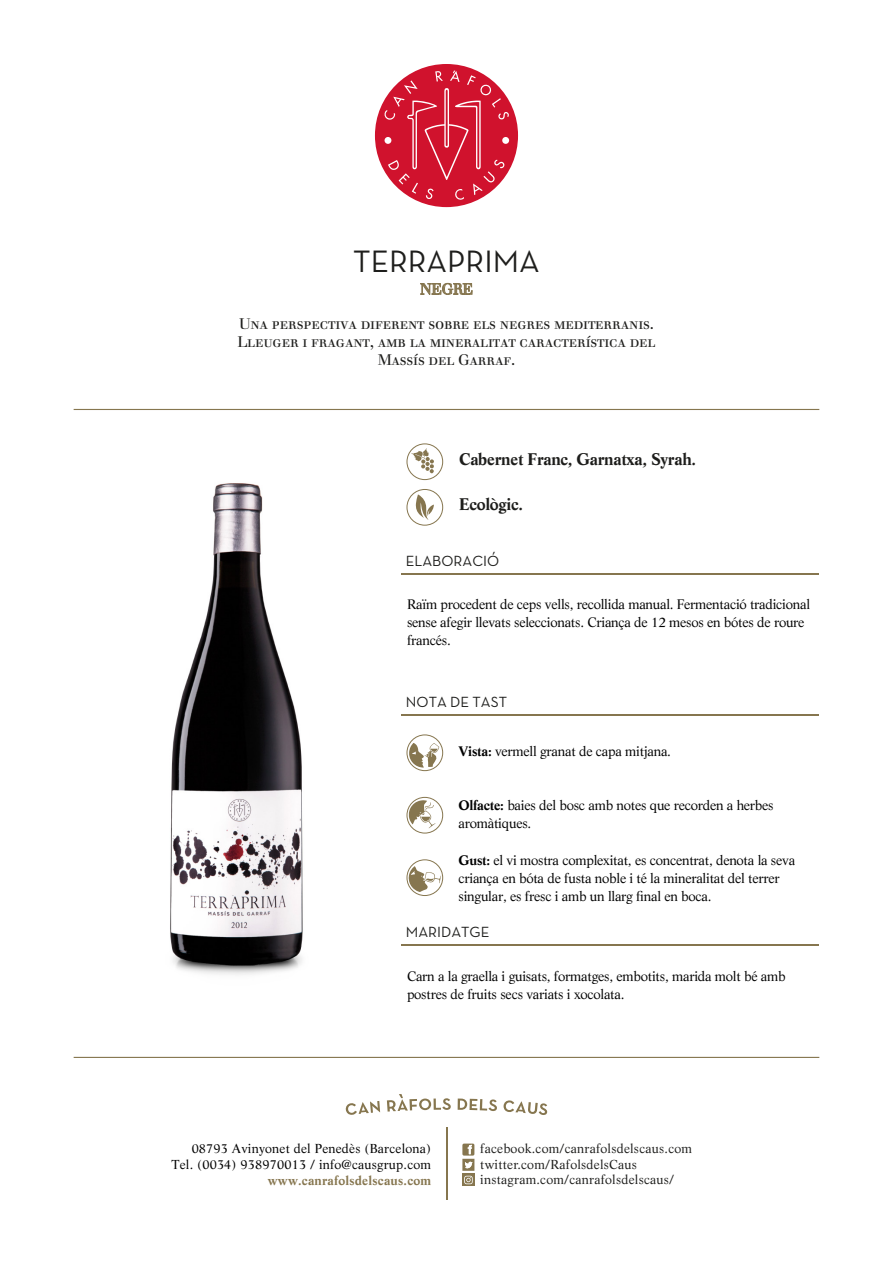
<style>
.page{position:relative;width:893px;height:1263px;background:#fff}
.page>*{position:absolute;margin:0;border:0;box-sizing:border-box;transform-origin:0 0}
.t1{font:31.5px "Neutra Text Book SC";color:#1e1e1c}
.t2{font:700 16.5px "Life LT Std";letter-spacing:-.02em;color:#1d1d1b}
.t3{font:15px/18px "Justus Versalitas";letter-spacing:-.02em;color:#1d1d1b;text-align:center}
.t4{font:15px "Neutra Text Book SC";color:#1e1e1c}
.t5{font:15px "Justus Versalitas";letter-spacing:-.02em;color:#86764f}
.t6{font:13.5px/18px "Life LT Std";letter-spacing:-.02em;color:#000101}
.t7{font:12.75px/15.8px "Life LT Std";letter-spacing:.015em;color:#1d1d1b}
.t8{font:12.75px/16.2px "Life LT Std";letter-spacing:.015em;color:#000101;text-align:right}
.t9{font:700 12.75px "Life LT Std";letter-spacing:.015em;color:#86764f}
.s1{font-weight:700}
</style>
<div class="page">
<hr style="left:74px;top:1057px;width:745px;height:1px;background:#86764f">
<hr style="left:74px;top:409px;width:745px;height:1px;background:#86764f">
<img style="left:170px;top:483px;width:133px;height:492px">
<div style="left:375px;top:64px;width:143px;height:143px;background:#d0122d;border-radius:50%"></div>
<svg style="left:384px;top:71px;width:125px;height:129px"></svg>
<hr style="left:402px;top:573px;width:417px;height:1px;background:#86764f">
<hr style="left:402px;top:714px;width:417px;height:2px;background:#86764f">
<hr style="left:402px;top:945px;width:417px;height:1px;background:#86764f">
<svg style="left:406px;top:734px;width:37px;height:37px"></svg>
<svg style="left:406px;top:797px;width:37px;height:36px"></svg>
<svg style="left:406px;top:859px;width:37px;height:37px"></svg>
<svg style="left:406px;top:443px;width:37px;height:37px"></svg>
<svg style="left:406px;top:489px;width:37px;height:37px"></svg>
<svg style="left:421px;top:283px;width:51px;height:12px"></svg>
<svg style="left:345px;top:1101px;width:35px;height:14px"></svg>
<svg style="left:387px;top:1094px;width:64px;height:17px"></svg>
<svg style="left:458px;top:1098px;width:39px;height:13px"></svg>
<svg style="left:503px;top:1100px;width:44px;height:15px"></svg>
<svg style="left:462px;top:1184px;width:12px;height:2px"></svg>
<svg style="left:462px;top:1143px;width:12px;height:41px"></svg>
<hr style="left:446px;top:1127px;width:1px;height:73px;background:#86764f">
<h1 class="t1" style="left:353px;top:242px;width:188px">TERRAPRIMA</h1>
<p class="t5" style="left:420px;top:280px;width:54px">NEGRE</p>
<p class="t3" style="left:237px;top:315px;width:419px">Una perspectiva diferent sobre els negres mediterranis.<br>Lleuger i fragant, amb la mineralitat característica del<br>Massís del Garraf.</p>
<p class="t2" style="left:459px;top:450px;width:239px">Cabernet Franc, Garnatxa, Syrah.</p>
<p class="t2" style="left:459px;top:495px;width:65px">Ecològic.</p>
<p class="t4" style="left:406px;top:552px;width:95px">ELABORACIÓ</p>
<p class="t6" style="left:407px;top:595px;width:405px">Raïm procedent de ceps vells, recollida manual. Fermentació tradicional sense afegir llevats seleccionats. Criança de 12 mesos en bótes de roure francés.</p>
<p class="t4" style="left:406px;top:693px;width:103px">NOTA DE TAST</p>
<p class="t6" style="left:458px;top:742px;width:214px"><span class="s1">Vista:</span> vermell granat de capa mitjana.</p>
<p class="t6" style="left:458px;top:796px;width:317px"><span class="s1">Olfacte:</span> baies del bosc amb notes que recorden a herbes aromàtiques.</p>
<p class="t6" style="left:458px;top:851px;width:338px"><span class="s1">Gust:</span> el vi mostra complexitat, es concentrat, denota la seva criança en bóta de fusta noble i té la mineralitat del terrer singular, es fresc i amb un llarg final en boca.</p>
<p class="t4" style="left:406px;top:923px;width:85px">MARIDATGE</p>
<p class="t6" style="left:407px;top:967px;width:380px">Carn a la graella i guisats, formatges, embotits, marida molt bé amb postres de fruits secs variats i xocolata.</p>
<p class="t8" style="left:172px;top:1140px;width:261px">08793 Avinyonet del Penedès (Barcelona)<br>Tel. (0034) 938970013 / info@causgrup.com</p>
<p class="t9" style="left:268px;top:1172px;width:165px">www.canrafolsdelscaus.com</p>
<p class="t7" style="left:480px;top:1140px;width:213px">facebook.com/canrafolsdelscaus.com twitter.com/RafolsdelsCaus instagram.com/canrafolsdelscaus/</p>
</div>
